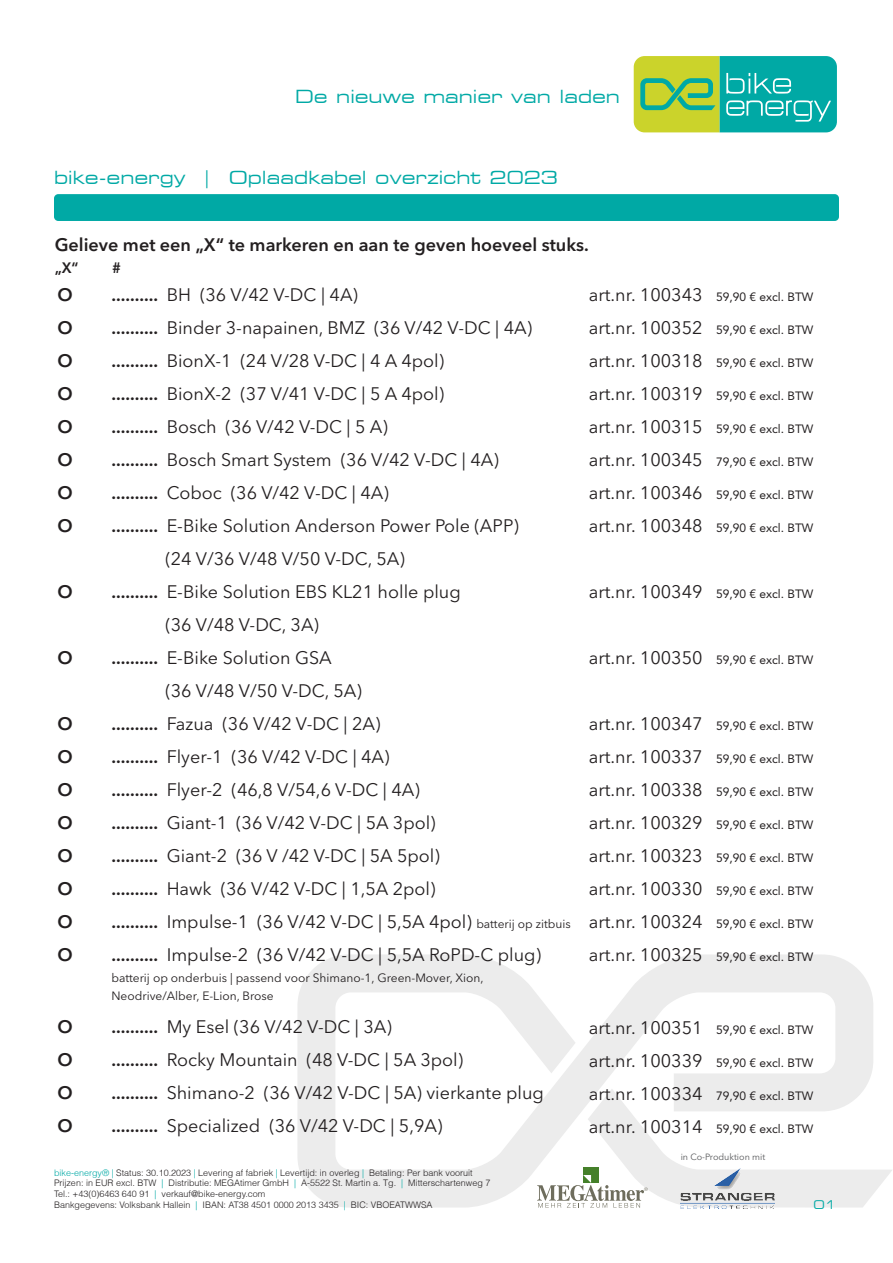
<style>
.page{position:relative;width:893px;height:1263px;background:#fff}
.page>*{position:absolute;margin:0;border:0;box-sizing:border-box;transform-origin:0 0}
.t1{font:18px/33px "Avenir Next LT Pro";color:#231f20}
.t2{font:600 18px "Avenir Next LT Pro";color:#231f20}
.t3{font:expanded 18px "Square 721 BT";color:#00a9a5}
.t4{font:600 15px "Avenir Next LT Pro";color:#231f20}
.t5{font:12px "Avenir LT Std";color:#231f20}
.t6{font:12px/18px "Avenir Next LT Pro";color:#231f20}
.t7{font:expanded 12px "Square 721 BT";color:#00a9a5}
.t8{font:300 9px/10.8px "Helvetica";color:#231f20}
.t9{font:9px "Avenir Next LT Pro";color:#57585a}
.s1{font-weight:600}
.s2{font-size:12px}
.s3{color:#00a9a5}
.s4{font-family:"Avenir Next LT Pro";font-size:18px}
</style>
<div class="page">
<svg style="left:297px;top:954px;width:576px;height:253px"></svg>
<svg style="left:633px;top:56px;width:204px;height:77px;background:#5abe81"></svg>
<div style="left:54px;top:194px;width:785px;height:27px;background:#00a9a5;border-radius:4px"></div>
<svg style="left:537px;top:1088px;width:355px;height:120px"></svg>
<img style="left:681px;top:1162px;width:93px;height:46px">
<p class="t3" style="left:295px;top:86px;width:326px">De nieuwe manier van laden</p>
<p class="t3" style="left:54px;top:167px;width:505px">bike-energy | Oplaadkabel overzicht 2023</p>
<p class="t2" style="left:55px;top:234px;width:535px">Gelieve met een „X“ te markeren en aan te geven hoeveel stuks.</p>
<p class="t4" style="left:55px;top:259px;width:25px">„X“</p>
<p class="t4" style="left:112px;top:259px;width:10px">#</p>
<p class="t2" style="left:57px;top:284px;width:17px">O</p>
<p class="t1" style="left:111px;top:278px;width:248px"><span class="s1">..........</span> BH (36 V/42 V-DC | 4A)</p>
<p class="t2" style="left:57px;top:317px;width:17px">O</p>
<p class="t1" style="left:111px;top:311px;width:422px"><span class="s1">..........</span> Binder 3-napainen, BMZ (36 V/42 V-DC | 4A)</p>
<p class="t2" style="left:57px;top:350px;width:17px">O</p>
<p class="t1" style="left:111px;top:344px;width:334px"><span class="s1">..........</span> BionX-1 (24 V/28 V-DC | 4 A 4pol)</p>
<p class="t2" style="left:57px;top:383px;width:17px">O</p>
<p class="t1" style="left:111px;top:377px;width:334px"><span class="s1">..........</span> BionX-2 (37 V/41 V-DC | 5 A 4pol)</p>
<p class="t2" style="left:57px;top:416px;width:17px">O</p>
<p class="t1" style="left:111px;top:410px;width:278px"><span class="s1">..........</span> Bosch (36 V/42 V-DC | 5 A)</p>
<p class="t2" style="left:57px;top:449px;width:17px">O</p>
<p class="t1" style="left:111px;top:443px;width:389px"><span class="s1">..........</span> Bosch Smart System (36 V/42 V-DC | 4A)</p>
<p class="t2" style="left:57px;top:482px;width:17px">O</p>
<p class="t1" style="left:111px;top:476px;width:279px"><span class="s1">..........</span> Coboc (36 V/42 V-DC | 4A)</p>
<p class="t2" style="left:57px;top:514px;width:17px">O</p>
<p class="t1" style="left:165px;top:509px;width:355px;text-indent:-54px"><span class="s1">..........</span> E-Bike Solution Anderson Power Pole (APP) (24 V/36 V/48 V/50 V-DC, 5A)</p>
<p class="t2" style="left:57px;top:580px;width:17px">O</p>
<p class="t1" style="left:165px;top:575px;width:297px;text-indent:-54px"><span class="s1">..........</span> E-Bike Solution EBS KL21 holle plug (36 V/48 V-DC, 3A)</p>
<p class="t2" style="left:57px;top:646px;width:17px">O</p>
<p class="t1" style="left:165px;top:641px;width:198px;text-indent:-54px"><span class="s1">..........</span> E-Bike Solution GSA (36 V/48 V/50 V-DC, 5A)</p>
<p class="t2" style="left:57px;top:712px;width:17px">O</p>
<p class="t1" style="left:111px;top:707px;width:271px"><span class="s1">..........</span> Fazua (36 V/42 V-DC | 2A)</p>
<p class="t2" style="left:57px;top:745px;width:17px">O</p>
<p class="t1" style="left:111px;top:740px;width:280px"><span class="s1">..........</span> Flyer-1 (36 V/42 V-DC | 4A)</p>
<p class="t2" style="left:57px;top:778px;width:17px">O</p>
<p class="t1" style="left:111px;top:773px;width:310px"><span class="s1">..........</span> Flyer-2 (46,8 V/54,6 V-DC | 4A)</p>
<p class="t2" style="left:57px;top:811px;width:17px">O</p>
<p class="t1" style="left:111px;top:806px;width:326px"><span class="s1">..........</span> Giant-1 (36 V/42 V-DC | 5A 3pol)</p>
<p class="t2" style="left:57px;top:844px;width:17px">O</p>
<p class="t1" style="left:111px;top:839px;width:330px"><span class="s1">..........</span> Giant-2 (36 V /42 V-DC | 5A 5pol)</p>
<p class="t2" style="left:57px;top:877px;width:17px">O</p>
<p class="t1" style="left:111px;top:872px;width:326px"><span class="s1">..........</span> Hawk (36 V/42 V-DC | 1,5A 2pol)</p>
<p class="t2" style="left:57px;top:910px;width:17px">O</p>
<p class="t1" style="left:111px;top:905px;width:461px"><span class="s1">..........</span> Impulse-1 (36 V/42 V-DC | 5,5A 4pol) <span class="s2">batterij op zitbuis</span></p>
<p class="t2" style="left:57px;top:944px;width:17px">O</p>
<p class="t1" style="left:111px;top:938px;width:431px"><span class="s1">..........</span> Impulse-2 (36 V/42 V-DC | 5,5A RoPD-C plug)</p>
<p class="t6" style="left:111px;top:969px;width:374px">batterij op onderbuis | passend voor Shimano-1, Green-Mover, Xion,<br>Neodrive/Alber, E-Lion, Brose</p>
<p class="t2" style="left:57px;top:1016px;width:17px">O</p>
<p class="t1" style="left:111px;top:1011px;width:282px"><span class="s1">..........</span> My Esel (36 V/42 V-DC | 3A)</p>
<p class="t2" style="left:57px;top:1049px;width:17px">O</p>
<p class="t1" style="left:111px;top:1044px;width:353px"><span class="s1">..........</span> Rocky Mountain (48 V-DC | 5A 3pol)</p>
<p class="t2" style="left:57px;top:1082px;width:17px">O</p>
<p class="t1" style="left:111px;top:1077px;width:434px"><span class="s1">..........</span> Shimano-2 (36 V/42 V-DC | 5A) vierkante plug</p>
<p class="t2" style="left:57px;top:1115px;width:17px">O</p>
<p class="t1" style="left:111px;top:1110px;width:333px"><span class="s1">..........</span> Specialized (36 V/42 V-DC | 5,9A)</p>
<p class="t8" style="left:54px;top:1167px;width:438px"><span class="s3">bike-energy® |</span> Status: 30.10.2023 <span class="s3">|</span> Levering af fabriek <span class="s3">|</span> Levertijd: in overleg <span class="s3">|</span> Betaling: Per bank vooruit Prijzen: in EUR excl. BTW <span class="s3">|</span> Distributie: MEGAtimer GmbH <span class="s3">|</span> A-5522 St. Martin a. Tg. <span class="s3">|</span> Mitterschartenweg 7<br>Tel.: +43(0)6463 640 91 <span class="s3">|</span> verkauf@bike-energy.com<br>Bankgegevens: Volksbank Hallein <span class="s3">|</span> IBAN: AT38 4501 0000 2013 3435 <span class="s3">|</span> BIC: VBOEATWWSA</p>
<p class="t5" style="left:589px;top:290px;width:226px"><span class="s4">art.nr. 100343</span> 59,90 € excl. BTW</p>
<p class="t5" style="left:589px;top:323px;width:226px"><span class="s4">art.nr. 100352</span> 59,90 € excl. BTW</p>
<p class="t5" style="left:589px;top:356px;width:226px"><span class="s4">art.nr. 100318</span> 59,90 € excl. BTW</p>
<p class="t5" style="left:589px;top:389px;width:226px"><span class="s4">art.nr. 100319</span> 59,90 € excl. BTW</p>
<p class="t5" style="left:589px;top:422px;width:226px"><span class="s4">art.nr. 100315</span> 59,90 € excl. BTW</p>
<p class="t5" style="left:589px;top:455px;width:226px"><span class="s4">art.nr. 100345</span> 79,90 € excl. BTW</p>
<p class="t5" style="left:589px;top:488px;width:226px"><span class="s4">art.nr. 100346</span> 59,90 € excl. BTW</p>
<p class="t5" style="left:589px;top:521px;width:226px"><span class="s4">art.nr. 100348</span> 59,90 € excl. BTW</p>
<p class="t5" style="left:589px;top:587px;width:226px"><span class="s4">art.nr. 100349</span> 59,90 € excl. BTW</p>
<p class="t5" style="left:589px;top:653px;width:226px"><span class="s4">art.nr. 100350</span> 59,90 € excl. BTW</p>
<p class="t5" style="left:589px;top:719px;width:226px"><span class="s4">art.nr. 100347</span> 59,90 € excl. BTW</p>
<p class="t5" style="left:589px;top:752px;width:226px"><span class="s4">art.nr. 100337</span> 59,90 € excl. BTW</p>
<p class="t5" style="left:589px;top:785px;width:226px"><span class="s4">art.nr. 100338</span> 59,90 € excl. BTW</p>
<p class="t5" style="left:589px;top:818px;width:226px"><span class="s4">art.nr. 100329</span> 59,90 € excl. BTW</p>
<p class="t5" style="left:589px;top:851px;width:226px"><span class="s4">art.nr. 100323</span> 59,90 € excl. BTW</p>
<p class="t5" style="left:589px;top:884px;width:226px"><span class="s4">art.nr. 100330</span> 59,90 € excl. BTW</p>
<p class="t5" style="left:589px;top:917px;width:226px"><span class="s4">art.nr. 100324</span> 59,90 € excl. BTW</p>
<p class="t5" style="left:589px;top:950px;width:226px"><span class="s4">art.nr. 100325</span> 59,90 € excl. BTW</p>
<p class="t5" style="left:589px;top:1023px;width:226px"><span class="s4">art.nr. 100351</span> 59,90 € excl. BTW</p>
<p class="t5" style="left:589px;top:1056px;width:226px"><span class="s4">art.nr. 100339</span> 59,90 € excl. BTW</p>
<p class="t5" style="left:589px;top:1089px;width:226px"><span class="s4">art.nr. 100334</span> 79,90 € excl. BTW</p>
<p class="t5" style="left:589px;top:1122px;width:226px"><span class="s4">art.nr. 100314</span> 59,90 € excl. BTW</p>
<p class="t9" style="left:681px;top:1151px;width:86px">in Co-Produktion mit</p>
<p class="t7" style="left:813px;top:1197px;width:24px">01</p>
</div>
